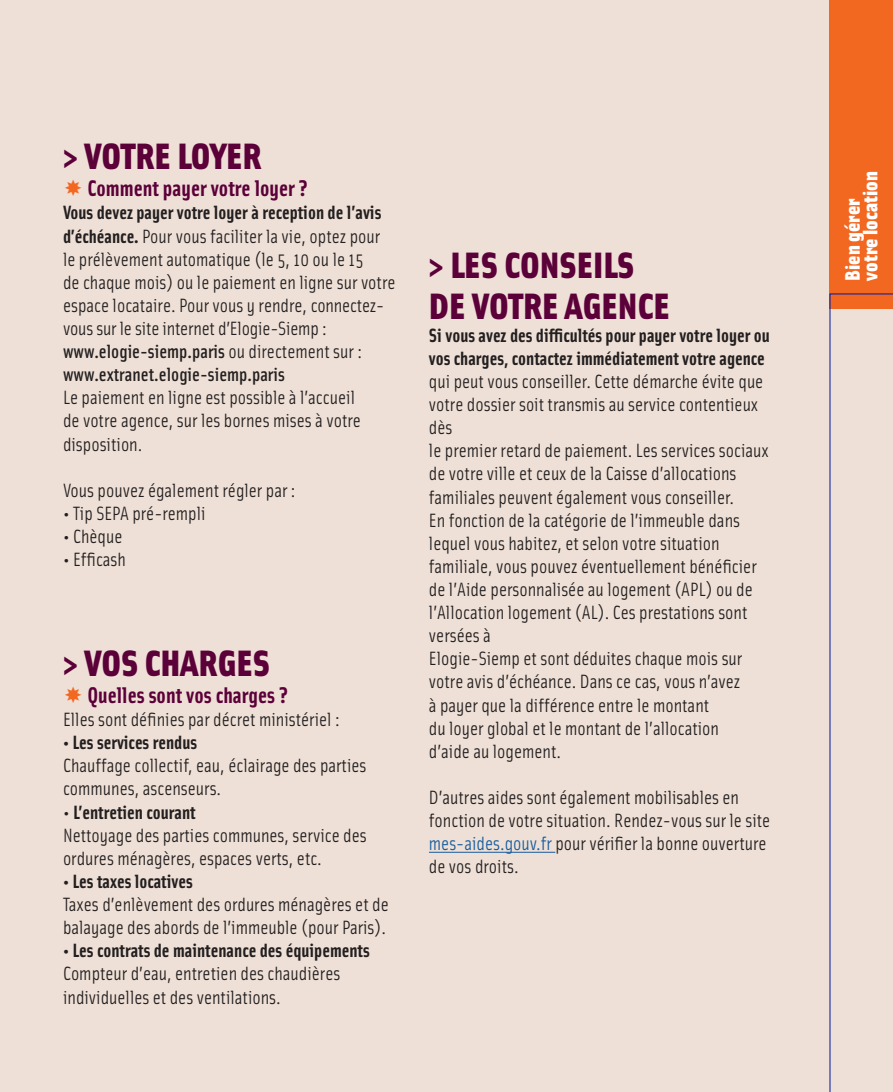
<style>
.page{position:relative;width:893px;height:1092px;background:#fff}
.page>*{position:absolute;margin:0;border:0;box-sizing:border-box;transform-origin:0 0}
.t1{font:900 36.75px "Solex";color:#5c0039}
.t2{font:700 22.75px "Solex";color:#5c0039}
.t3{font:900 21px "Solex";color:#fff}
.t4{font:19.25px/23.1px "Solex";color:#231f20}
.t5{font:700 19.25px/23.1px "Solex";color:#231f20}
.t6{font:500 19.25px "Solex";color:#231f20}
.s1{font-weight:400}
.s2{font-weight:700}
.s3{color:#175d9e}
</style>
<div class="page">
<div style="left:0;top:0;width:893px;height:1091px;background:#eee0d6"></div>
<hr style="left:429px;top:851px;width:126px;height:1px;background:#175d9e">
<div style="left:830px;top:0;width:63px;height:309px;background:#f36821"></div>
<svg style="left:829px;top:293px;width:64px;height:798px"></svg>
<p class="t1" style="left:63px;top:130px;width:200px">&gt; VOTRE LOYER</p>
<p class="t2" style="left:87px;top:173px;width:222px">Comment payer votre loyer ?</p>
<p class="t5" style="left:63px;top:200px;width:320px">Vous devez payer votre loyer à reception de l’avis d’échéance. <span class="s1">Pour vous faciliter la vie, optez pour</span></p>
<p class="t4" style="left:63px;top:247px;width:302px">le prélèvement automatique (le 5, 10 ou le 15</p>
<p class="t4" style="left:63px;top:270px;width:334px">de chaque mois) ou le paiement en ligne sur votre espace locataire. Pour vous y rendre, connectez&shy;vous sur le site internet d’Elogie-Siemp :</p>
<p class="t6" style="left:63px;top:339px;width:300px">www.elogie-siemp.paris <span class="s1">ou directement sur :</span></p>
<p class="t6" style="left:63px;top:362px;width:223px">www.extranet.elogie-siemp.paris</p>
<p class="t4" style="left:63px;top:385px;width:299px">Le paiement en ligne est possible à l’accueil de votre agence, sur les bornes mises à votre disposition.</p>
<p class="t4" style="left:63px;top:478px;width:234px">Vous pouvez également régler par :</p>
<p class="t4" style="left:63px;top:501px;width:144px">• Tip SEPA pré-rempli</p>
<p class="t4" style="left:63px;top:524px;width:61px">• Chèque</p>
<p class="t4" style="left:63px;top:547px;width:64px">• Efficash</p>
<p class="t1" style="left:63px;top:637px;width:208px">&gt; VOS CHARGES</p>
<p class="t2" style="left:87px;top:680px;width:203px">Quelles sont vos charges ?</p>
<p class="t4" style="left:63px;top:707px;width:278px">Elles sont définies par décret ministériel :</p>
<p class="t5" style="left:63px;top:730px;width:136px">• Les services rendus</p>
<p class="t4" style="left:63px;top:753px;width:305px">Chauffage collectif, eau, éclairage des parties communes, ascenseurs.</p>
<p class="t5" style="left:63px;top:799px;width:134px"><span class="s1">•</span> L’entretien courant</p>
<p class="t4" style="left:63px;top:822px;width:305px">Nettoyage des parties communes, service des ordures ménagères, espaces verts, etc.</p>
<p class="t5" style="left:63px;top:868px;width:131px">• Les taxes locatives</p>
<p class="t4" style="left:63px;top:892px;width:327px">Taxes d’enlèvement des ordures ménagères et de balayage des abords de l’immeuble (pour Paris).</p>
<p class="t5" style="left:63px;top:938px;width:308px">• Les contrats de maintenance des équipements</p>
<p class="t4" style="left:63px;top:961px;width:279px">Compteur d’eau, entretien des chaudières individuelles et des ventilations.</p>
<p class="t1" style="left:429px;top:240px;width:207px">&gt; LES CONSEILS</p>
<p class="t1" style="left:429px;top:280px;width:242px">DE VOTRE AGENCE</p>
<p class="t4" style="left:429px;top:323px;width:342px"><span class="s2">Si vous avez des difficultés pour payer votre loyer ou vos charges, contactez immédiatement votre agence </span>qui peut vous conseiller. Cette démarche évite que votre dossier soit transmis au service contentieux dès</p>
<p class="t4" style="left:429px;top:438px;width:341px">le premier retard de paiement. Les services sociaux de votre ville et ceux de la Caisse d’allocations familiales peuvent également vous conseiller.</p>
<p class="t4" style="left:429px;top:507px;width:329px">En fonction de la catégorie de l’immeuble dans lequel vous habitez, et selon votre situation familiale, vous pouvez éventuellement bénéficier de l’Aide personnalisée au logement (APL) ou de l’Allocation logement (AL). Ces prestations sont versées à</p>
<p class="t4" style="left:429px;top:646px;width:315px">Elogie-Siemp et sont déduites chaque mois sur votre avis d’échéance. Dans ce cas, vous n’avez</p>
<p class="t4" style="left:429px;top:692px;width:282px">à payer que la différence entre le montant</p>
<p class="t4" style="left:429px;top:715px;width:292px">du loyer global et le montant de l’allocation</p>
<p class="t4" style="left:429px;top:738px;width:134px">d’aide au logement.</p>
<p class="t4" style="left:429px;top:785px;width:343px">D’autres aides sont également mobilisables en fonction de votre situation. Rendez-vous sur le site <span class="s3">mes-aides.gouv.fr</span> pour vérifier la bonne ouverture de vos droits.</p>
<p class="t3" style="left:855px;top:280px;width:110px;rotate:-90deg">votre location</p>
<p class="t3" style="left:838px;top:280px;width:84px;rotate:-90deg">Bien gérer</p>
</div>
